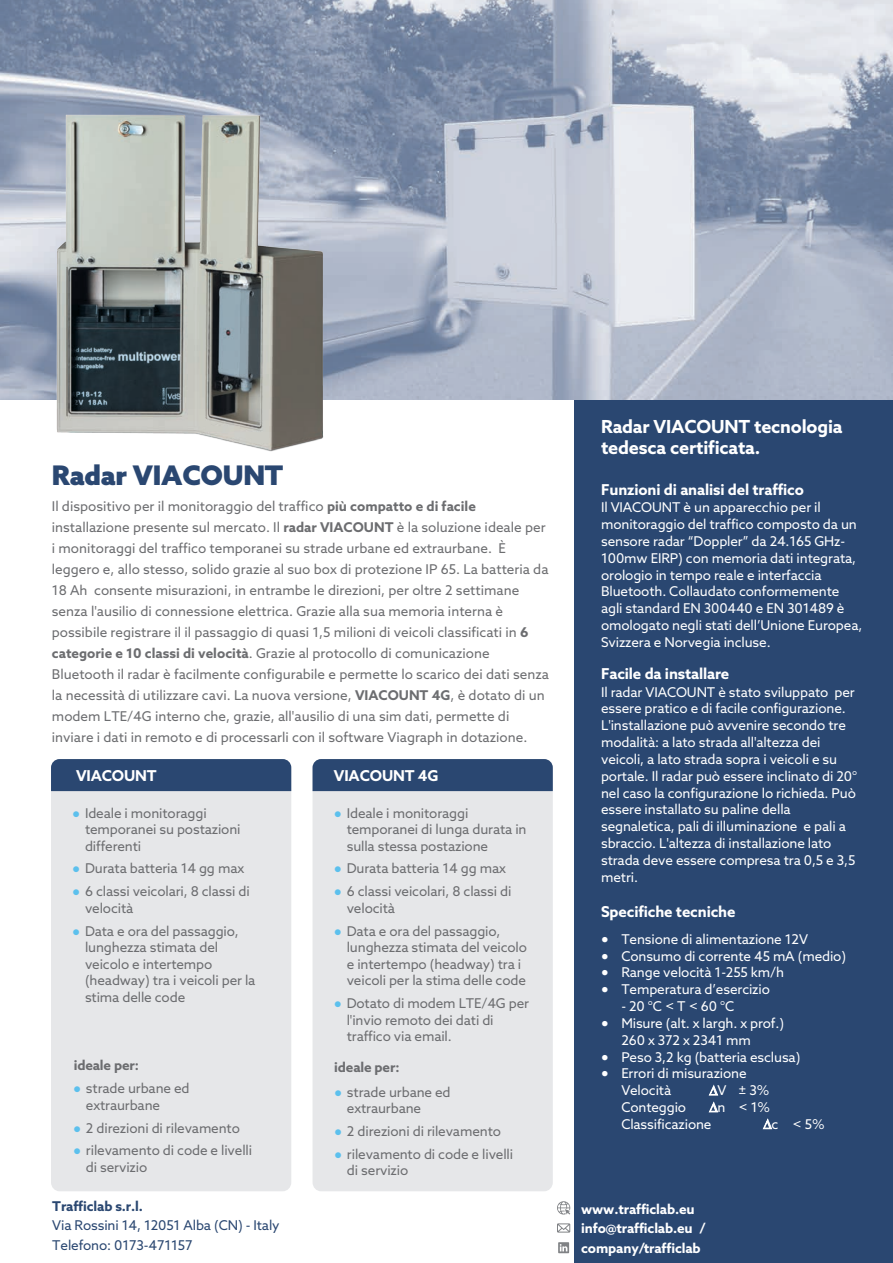
<style>
.page{position:relative;width:893px;height:1263px;background:#fff}
.page>*{position:absolute;margin:0;border:0;box-sizing:border-box;transform-origin:0 0}
.teaser{font:900 27px "Azo Sans";letter-spacing:-.01em;color:#2a4771}
.t1{font:700 18px/21px "Azo Sans";letter-spacing:-.01em;color:#fff}
.nadpis_3{font:700 15px "Azo Sans";letter-spacing:-.01em;color:#fff}
.teaser-2{font:13.5px/16.5px "Azo Sans";color:#6c6d70}
.t2{font:13.5px/16.8px "Azo Sans";letter-spacing:-.01em;color:#fff}
.t3{font:700 13.5px/19.5px "Azo Sans";letter-spacing:-.01em;color:#fff}
.t4{font:13.5px/19.5px "Azo Sans";letter-spacing:-.01em;color:#2a4771}
.t5{font:700 13.5px "Azo Sans";letter-spacing:-.01em;color:#6c6d70}
.t6{font:700 13.5px "Azo Sans";letter-spacing:-.01em;color:#2a4771}
.s1{font-weight:700}
.s2{font-family:"Arial";color:#5cc0ed}
</style>
<div class="page">
<div style="left:574px;top:0;width:319px;height:1263px;background:#2a4771"></div>
<div style="left:51px;top:759px;width:240px;height:432px;background:#e6e7e9;border-radius:9px"></div>
<div style="left:313px;top:759px;width:240px;height:432px;background:#e6e7e9;border-radius:9px"></div>
<div style="left:51px;top:759px;width:240px;height:32px;background:#2a4771"></div>
<div style="left:313px;top:759px;width:240px;height:32px;background:#2a4771"></div>
<img style="left:0;top:0;width:893px;height:400px">
<img style="left:51px;top:111px;width:278px;height:341px">
<svg style="left:557px;top:1201px;width:13px;height:13px"></svg>
<svg style="left:557px;top:1223px;width:13px;height:9px"></svg>
<svg style="left:558px;top:1242px;width:11px;height:11px"></svg>
<p class="teaser" style="left:52px;top:457px;width:233px">Radar VIACOUNT</p>
<p class="teaser-2" style="left:52px;top:496px;width:499px;line-height:21px">Il dispositivo per il monitoraggio del traffico <span class="s1">più compatto e di facile </span>installazione presente sul mercato. Il <span class="s1">radar VIACOUNT</span> è la soluzione ideale per i monitoraggi del traffico temporanei su strade urbane ed extraurbane. È leggero e, allo stesso, solido grazie al suo box di protezione IP 65. La batteria da 18 Ah consente misurazioni, in entrambe le direzioni, per oltre 2 settimane senza l'ausilio di connessione elettrica. Grazie alla sua memoria interna è possibile registrare il il passaggio di quasi 1,5 milioni di veicoli classificati in <span class="s1">6 categorie e 10 classi di velocità</span>. Grazie al protocollo di comunicazione Bluetooth il radar è facilmente configurabile e permette lo scarico dei dati senza la necessità di utilizzare cavi. La nuova versione, <span class="s1">VIACOUNT 4G</span>, è dotato di un modem LTE/4G interno che, grazie, all'ausilio di una sim dati, permette di inviare i dati in remoto e di processarli con il software Viagraph in dotazione.</p>
<p class="nadpis_3" style="left:76px;top:766px;width:82px">VIACOUNT</p>
<p class="nadpis_3" style="left:334px;top:766px;width:106px">VIACOUNT 4G</p>
<p class="teaser-2" style="left:85px;top:804px;width:157px;text-indent:-13px"><span class="s2">●</span> Ideale i monitoraggi temporanei su postazioni differenti</p>
<p class="teaser-2" style="left:72px;top:860px;width:173px"><span class="s2">●</span> Durata batteria 14 gg max</p>
<p class="teaser-2" style="left:85px;top:883px;width:166px;text-indent:-13px"><span class="s2">●</span> 6 classi veicolari, 8 classi di velocità</p>
<p class="teaser-2" style="left:85px;top:922px;width:172px;text-indent:-13px"><span class="s2">●</span> Data e ora del passaggio, lunghezza stimata del veicolo e intertempo (headway) tra i veicoli per la stima delle code</p>
<p class="t5" style="left:74px;top:1056px;width:67px">ideale per:</p>
<p class="teaser-2" style="left:86px;top:1080px;width:105px;text-indent:-13px"><span class="s2">●</span> strade urbane ed extraurbane</p>
<p class="teaser-2" style="left:73px;top:1119px;width:168px"><span class="s2">●</span> 2 direzioni di rilevamento</p>
<p class="teaser-2" style="left:86px;top:1142px;width:168px;text-indent:-13px"><span class="s2">●</span> rilevamento di code e livelli di servizio</p>
<p class="t6" style="left:52px;top:1197px;width:92px">Trafficlab s.r.l.</p>
<p class="t4" style="left:52px;top:1215px;width:229px">Via Rossini 14, 12051 Alba (CN) - Italy<br>Telefono: 0173-471157</p>
<p class="teaser-2" style="left:347px;top:804px;width:181px;text-indent:-13px"><span class="s2">●</span> Ideale i monitoraggi temporanei di lunga durata in sulla stessa postazione</p>
<p class="teaser-2" style="left:334px;top:860px;width:173px"><span class="s2">●</span> Durata batteria 14 gg max</p>
<p class="teaser-2" style="left:347px;top:883px;width:166px;text-indent:-13px"><span class="s2">●</span> 6 classi veicolari, 8 classi di velocità</p>
<p class="teaser-2" style="left:347px;top:922px;width:182px;text-indent:-13px"><span class="s2">●</span> Data e ora del passaggio, lunghezza stimata del veicolo e intertempo (headway) tra i veicoli per la stima delle code</p>
<p class="teaser-2" style="left:347px;top:995px;width:184px;text-indent:-13px"><span class="s2">●</span> Dotato di modem LTE/4G per l'invio remoto dei dati di traffico via email.</p>
<p class="t5" style="left:334px;top:1058px;width:67px">ideale per:</p>
<p class="teaser-2" style="left:347px;top:1084px;width:105px;text-indent:-13px"><span class="s2">●</span> strade urbane ed extraurbane</p>
<p class="teaser-2" style="left:334px;top:1123px;width:168px"><span class="s2">●</span> 2 direzioni di rilevamento</p>
<p class="teaser-2" style="left:347px;top:1146px;width:168px;text-indent:-13px"><span class="s2">●</span> rilevamento di code e livelli di servizio</p>
<p class="t1" style="left:601px;top:416px;width:243px">Radar VIACOUNT tecnologia tedesca certificata.</p>
<p class="nadpis_3" style="left:601px;top:479px;width:204px">Funzioni di analisi del traffico</p>
<p class="t2" style="left:601px;top:499px;width:263px">Il VIACOUNT è un apparecchio per il monitoraggio del traffico composto da un sensore radar “Doppler” da 24.165 GHz-100mw EIRP) con memoria dati integrata, orologio in tempo reale e interfaccia Bluetooth. Collaudato conformemente agli standard EN 300440 e EN 301489 è omologato negli stati dell’Unione Europea, Svizzera e Norvegia incluse.</p>
<p class="nadpis_3" style="left:601px;top:664px;width:130px">Facile da installare</p>
<p class="t2" style="left:601px;top:683px;width:258px">Il radar VIACOUNT è stato sviluppato per essere pratico e di facile configurazione.<br>L'installazione può avvenire secondo tre modalità: a lato strada all'altezza dei veicoli, a lato strada sopra i veicoli e su portale. Il radar può essere inclinato di 20° nel caso la configurazione lo richieda. Può essere installato su paline della segnaletica, pali di illuminazione e pali a sbraccio. L'altezza di installazione lato strada deve essere compresa tra 0,5 e 3,5 metri.</p>
<p class="nadpis_3" style="left:601px;top:901px;width:136px">Specifiche tecniche</p>
<p class="t2" style="left:601px;top:930px;width:208px">• Tensione di alimentazione 12V</p>
<p class="t2" style="left:601px;top:947px;width:246px">• Consumo di corrente 45 mA (medio)</p>
<p class="t2" style="left:601px;top:964px;width:184px">• Range velocità 1-255 km/h</p>
<p class="t2" style="left:601px;top:981px;width:170px">• Temperatura d’esercizio</p>
<p class="t2" style="left:622px;top:998px;width:114px">- 20 °C &lt; T &lt; 60 °C</p>
<p class="t2" style="left:621px;top:1014px;width:164px;text-indent:-20px">• Misure (alt. x largh. x prof.)<br>260 x 372 x 2341 mm</p>
<p class="t2" style="left:601px;top:1048px;width:201px">• Peso 3,2 kg (batteria esclusa)</p>
<p class="t2" style="left:621px;top:1065px;width:127px;text-indent:-20px">• Errori di misurazione<br>Velocità</p>
<p class="t2" style="left:709px;top:1082px;width:62px">∆V ± 3%</p>
<p class="t2" style="left:621px;top:1098px;width:66px">Conteggio</p>
<p class="t2" style="left:621px;top:1098px;width:150px;text-indent:88px">∆n &lt; 1%<br>Classificazione</p>
<p class="t2" style="left:763px;top:1115px;width:63px">∆c &lt; 5%</p>
<p class="t3" style="left:581px;top:1199px;width:126px">www.trafficlab.eu info@trafficlab.eu / company/trafficlab</p>
</div>
